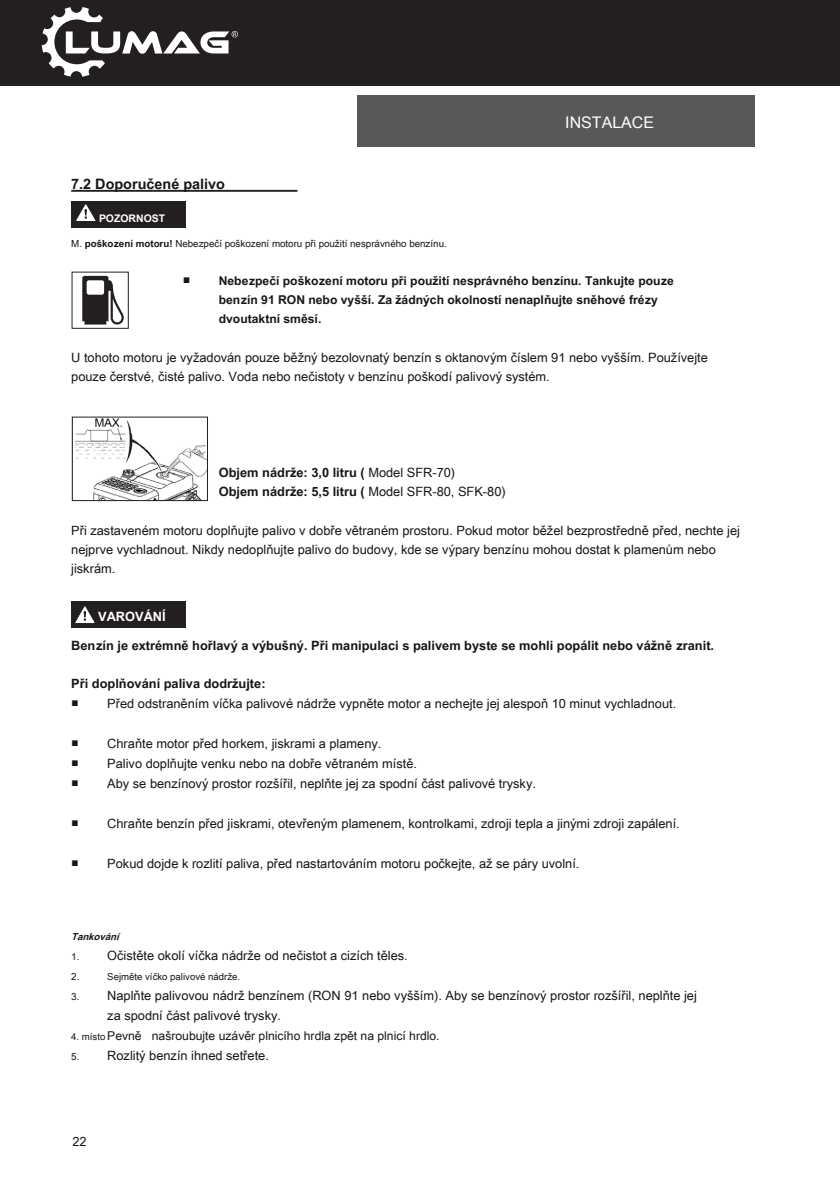
<style>
.page{position:relative;width:840px;height:1191px;background:#fff}
.page>*{position:absolute;margin:0;border:0;box-sizing:border-box;transform-origin:0 0}
.t1{font:16px "Arial Unicode MS";color:#fff}
.t2{font:700 14.4px "Arial Unicode MS";color:#171615}
.t3{font:12.8px/19.2px "Arial Unicode MS";color:#171615}
.t4{font:700 12.8px/19.2px "Arial Unicode MS";color:#171615}
.t5{font:700 12.8px "Arial Unicode MS";color:#fff}
.t6{font:700 12.2px/19.2px "Arial Unicode MS";color:#171615}
.t7{font:12.2px "Arial Unicode MS";color:#171615}
.t8{font:700 10.4px "Arial Unicode MS";color:#fff}
.t9{font:10px "Arial Unicode MS";color:#171615}
.t10{font:9.8px "Arial Unicode MS";color:#171615}
.t11{font:9.6px "Arial Unicode MS";color:#171615}
.t12{font:italic 700 9.6px "Arial Unicode MS";color:#171615}
.s1{font-weight:700}
.s2{font-weight:400;font-size:12.8px}
.s3{font-weight:400}
.s4{font-size:10px}
.s5{font-size:9.6px}
</style>
<div class="page">
<div style="left:0;top:0;width:839px;height:86px;background:#231f20"></div>
<div style="left:357px;top:95px;width:397px;height:51px;background:#57585a"></div>
<hr style="left:71px;top:190px;width:226px;height:2px;background:#231f20">
<div style="left:71px;top:201px;width:115px;height:26px;background:#231f20"></div>
<svg style="left:76px;top:204px;width:20px;height:17px"></svg>
<svg style="left:82px;top:276px;width:42px;height:48px"></svg>
<img style="left:75px;top:418px;width:131px;height:81px">
<div style="left:72px;top:416px;width:136px;height:85px;border:1px solid #231f20"></div>
<div style="left:71px;top:601px;width:115px;height:26px;background:#231f20"></div>
<svg style="left:75px;top:606px;width:20px;height:17px"></svg>
<svg style="left:42px;top:7px;width:196px;height:70px"></svg>
<p class="t1" style="left:565px;top:111px;width:90px">INSTALACE</p>
<p class="t2" style="left:71px;top:173px;width:155px">7.2 Doporučené palivo</p>
<p class="t8" style="left:99px;top:210px;width:68px">POZORNOST</p>
<p class="t10" style="left:71px;top:236px;width:377px">M. <span class="s1">poškození motoru!</span> Nebezpečí poškození motoru při použití nesprávného benzínu.</p>
<p class="t6" style="left:219px;top:270px;width:456px;text-indent:-36px"><span class="s2">■</span> Nebezpečí poškození motoru při použití nesprávného benzínu. Tankujte pouze benzín 91 RON nebo vyšší. Za žádných okolností nenaplňujte sněhové frézy dvoutaktní směsí.</p>
<p class="t3" style="left:71px;top:347px;width:638px">U tohoto motoru je vyžadován pouze běžný bezolovnatý benzín s oktanovým číslem 91 nebo vyšším. Používejte pouze čerstvé, čisté palivo. Voda nebo nečistoty v benzínu poškodí palivový systém.</p>
<p class="t4" style="left:219px;top:462px;width:288px">Objem nádrže: 3,0 litru ( <span class="s3">Model SFR-70)<br></span>Objem nádrže: 5,5 litru ( <span class="s3">Model SFR-80, SFK-80)</span></p>
<p class="t3" style="left:71px;top:520px;width:670px">Při zastaveném motoru doplňujte palivo v dobře větraném prostoru. Pokud motor běžel bezprostředně před, nechte jej nejprve vychladnout. Nikdy nedoplňujte palivo do budovy, kde se výpary benzínu mohou dostat k plamenům nebo jiskrám.</p>
<p class="t5" style="left:98px;top:607px;width:69px">VAROVÁNÍ</p>
<p class="t4" style="left:71px;top:635px;width:644px">Benzín je extrémně hořlavý a výbušný. Při manipulaci s palivem byste se mohli popálit nebo vážně zranit.</p>
<p class="t4" style="left:71px;top:673px;width:196px">Při doplňování paliva dodržujte:</p>
<p class="t3" style="left:71px;top:693px;width:606px">■ Před odstraněním víčka palivové nádrže vypněte motor a nechejte jej alespoň 10 minut vychladnout.</p>
<p class="t3" style="left:71px;top:733px;width:311px">■ Chraňte motor před horkem, jiskrami a plameny.</p>
<p class="t3" style="left:71px;top:753px;width:347px">■ Palivo doplňujte venku nebo na dobře větraném místě.</p>
<p class="t3" style="left:71px;top:773px;width:466px">■ Aby se benzínový prostor rozšířil, neplňte jej za spodní část palivové trysky.</p>
<p class="t3" style="left:71px;top:813px;width:609px">■ Chraňte benzín před jiskrami, otevřeným plamenem, kontrolkami, zdroji tepla a jinými zdroji zapálení.</p>
<p class="t3" style="left:71px;top:853px;width:509px">■ Pokud dojde k rozlití paliva, před nastartováním motoru počkejte, až se páry uvolní.</p>
<p class="t12" style="left:71px;top:930px;width:53px">Tankování</p>
<p class="t3" style="left:71px;top:945px;width:338px"><span class="s4">1.</span> Očistěte okolí víčka nádrže od nečistot a cizích těles.</p>
<p class="t9" style="left:71px;top:969px;width:10px">2.</p>
<p class="t11" style="left:107px;top:970px;width:134px">Sejměte víčko palivové nádrže.</p>
<p class="t3" style="left:107px;top:985px;width:591px;line-height:20px;text-indent:-36px"><span class="s4">3.</span> Naplňte palivovou nádrž benzínem (RON 91 nebo vyšším). Aby se benzínový prostor rozšířil, neplňte jej za spodní část palivové trysky.</p>
<p class="t7" style="left:71px;top:1027px;width:370px"><span class="s5">4. místo</span> Pevně našroubujte uzávěr plnicího hrdla zpět na plnicí hrdlo.</p>
<p class="t3" style="left:71px;top:1045px;width:199px"><span class="s4">5.</span> Rozlitý benzín ihned setřete.</p>
<p class="t3" style="left:72px;top:1131px;width:16px">22</p>
</div>
